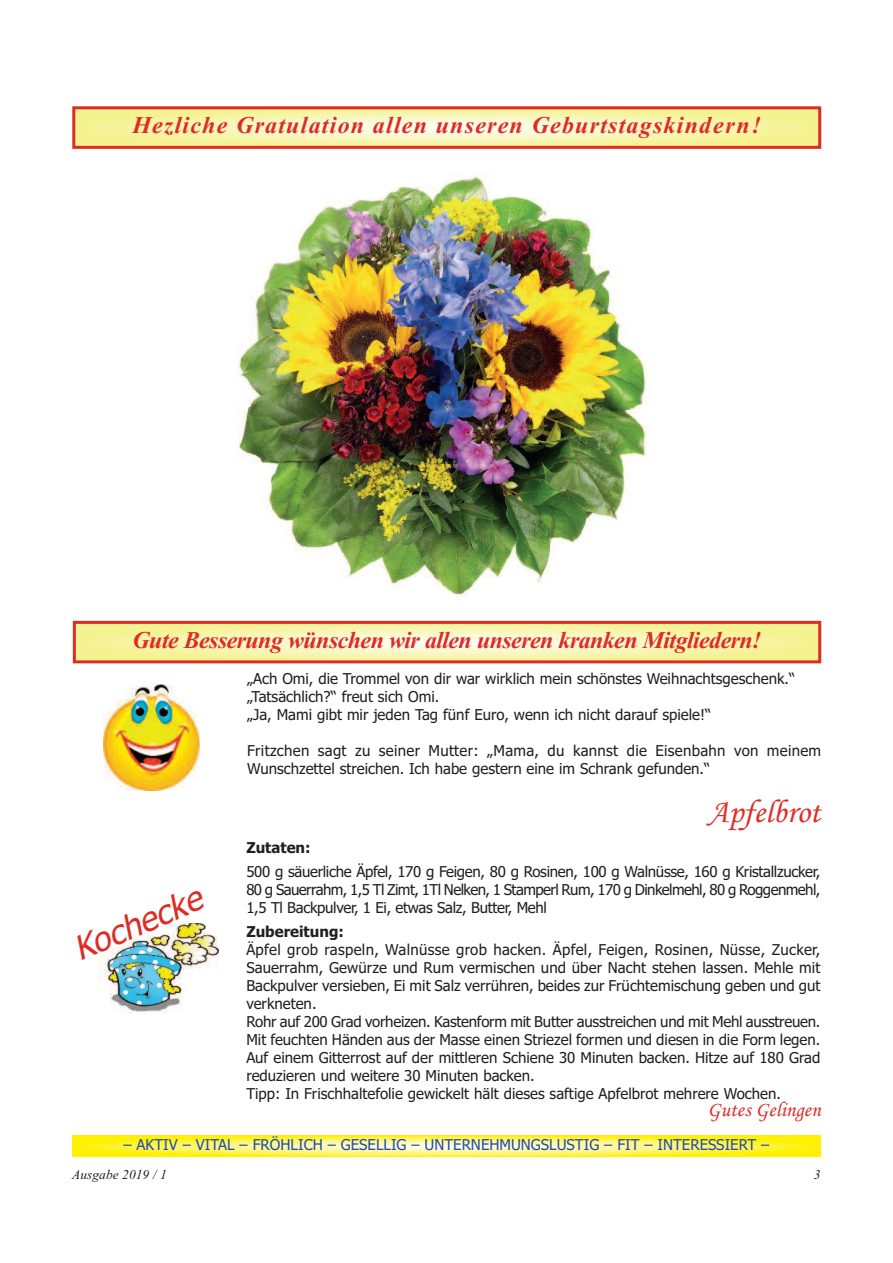
<style>
.page{position:relative;width:893px;height:1263px;background:#fff}
.page>*{position:absolute;margin:0;border:0;box-sizing:border-box;transform-origin:0 0}
.t1{font:33px "Monotype Corsiva";color:#de2c24}
.t2{font:italic 33px "Tahoma";color:#de2c24}
.t3{font:italic 700 24px "Times New Roman";letter-spacing:-.025em;color:#de2c24}
.t4{font:italic 700 24px "Times New Roman";letter-spacing:.05em;color:#de2c24}
.t5{font:21px "Monotype Corsiva";color:#de2c24}
.t6{font:15px/18px "Tahoma";color:#231f20}
.t7{font:15px "Tahoma";color:#244ea1}
.t8{font:700 15px "Tahoma";color:#231f20}
.t9{font:italic 13.5px "Times New Roman";color:#231f20}
</style>
<div class="page">
<svg style="left:72px;top:1135px;width:749px;height:22px;background:#fff452"></svg>
<svg style="left:76px;top:110px;width:741px;height:35px;background:#f7f5b0"></svg>
<div style="left:72px;top:106px;width:749px;height:43px;border:3px solid #de2c24"></div>
<svg style="left:77px;top:625px;width:740px;height:34px;background:#f7f5b1"></svg>
<div style="left:73px;top:621px;width:748px;height:42px;border:3px solid #de2c24"></div>
<img style="left:104px;top:684px;width:95px;height:106px">
<img style="left:100px;top:923px;width:119px;height:91px">
<img style="left:237px;top:174px;width:415px;height:426px">
<h2 class="t4" style="left:132px;top:111px;width:630px">Hezliche Gratulation allen unseren Geburtstagskindern!</h2>
<h2 class="t3" style="left:133px;top:625px;width:630px">Gute Besserung wünschen wir allen unseren kranken Mitgliedern!</h2>
<p class="t6" style="left:247px;top:670px;width:549px">„Ach Omi, die Trommel von dir war wirklich mein schönstes Weihnachtsgeschenk.“ „Tatsächlich?“ freut sich Omi.<br>„Ja, Mami gibt mir jeden Tag fünf Euro, wenn ich nicht darauf spiele!“</p>
<p class="t6" style="left:247px;top:742px;width:576px">Fritzchen sagt zu seiner Mutter: „Mama, du kannst die Eisenbahn von meinem<br>Wunschzettel streichen. Ich habe gestern eine im Schrank gefunden.“</p>
<h1 class="t2" style="left:68px;top:933px;width:137px;rotate:-23deg">Kochecke</h1>
<h1 class="t1" style="left:708px;top:791px;width:114px">Apfelbrot</h1>
<p class="t8" style="left:246px;top:839px;width:66px">Zutaten:</p>
<p class="t6" style="left:246px;top:862px;width:576px;text-align:justify">500 g säuerliche Äpfel, 170 g Feigen, 80 g Rosinen, 100 g Walnüsse, 160 g Kristallzucker, 80 g Sauerrahm, 1,5 Tl Zimt, 1Tl Nelken, 1 Stamperl Rum, 170 g Dinkelmehl, 80 g Roggenmehl, 1,5 Tl Backpulver, 1 Ei, etwas Salz, Butter, Mehl</p>
<p class="t8" style="left:246px;top:923px;width:99px">Zubereitung:</p>
<p class="t6" style="left:246px;top:940px;width:576px">Äpfel grob raspeln, Walnüsse grob hacken. Äpfel, Feigen, Rosinen, Nüsse, Zucker, Sauerrahm, Gewürze und Rum vermischen und über Nacht stehen lassen. Mehle mit Backpulver versieben, Ei mit Salz verrühren, beides zur Früchtemischung geben und gut verkneten.<br>Rohr auf 200 Grad vorheizen. Kastenform mit Butter ausstreichen und mit Mehl ausstreuen.<br>Mit feuchten Händen aus der Masse einen Striezel formen und diesen in die Form legen.<br>Auf einem Gitterrost auf der mittleren Schiene 30 Minuten backen. Hitze auf 180 Grad reduzieren und weitere 30 Minuten backen.<br>Tipp: In Frischhaltefolie gewickelt hält dieses saftige Apfelbrot mehrere Wochen.</p>
<h3 class="t5" style="left:707px;top:1096px;width:115px">Gutes Gelingen</h3>
<p class="t7" style="left:124px;top:1136px;width:647px">– AKTIV – VITAL – FRÖHLICH – GESELLIG – UNTERNEHMUNGSLUSTIG – FIT – INTERESSIERT –</p>
<p class="t9" style="left:72px;top:1166px;width:96px">Ausgabe 2019 / 1</p>
<p class="t9" style="left:814px;top:1166px;width:8px">3</p>
</div>
